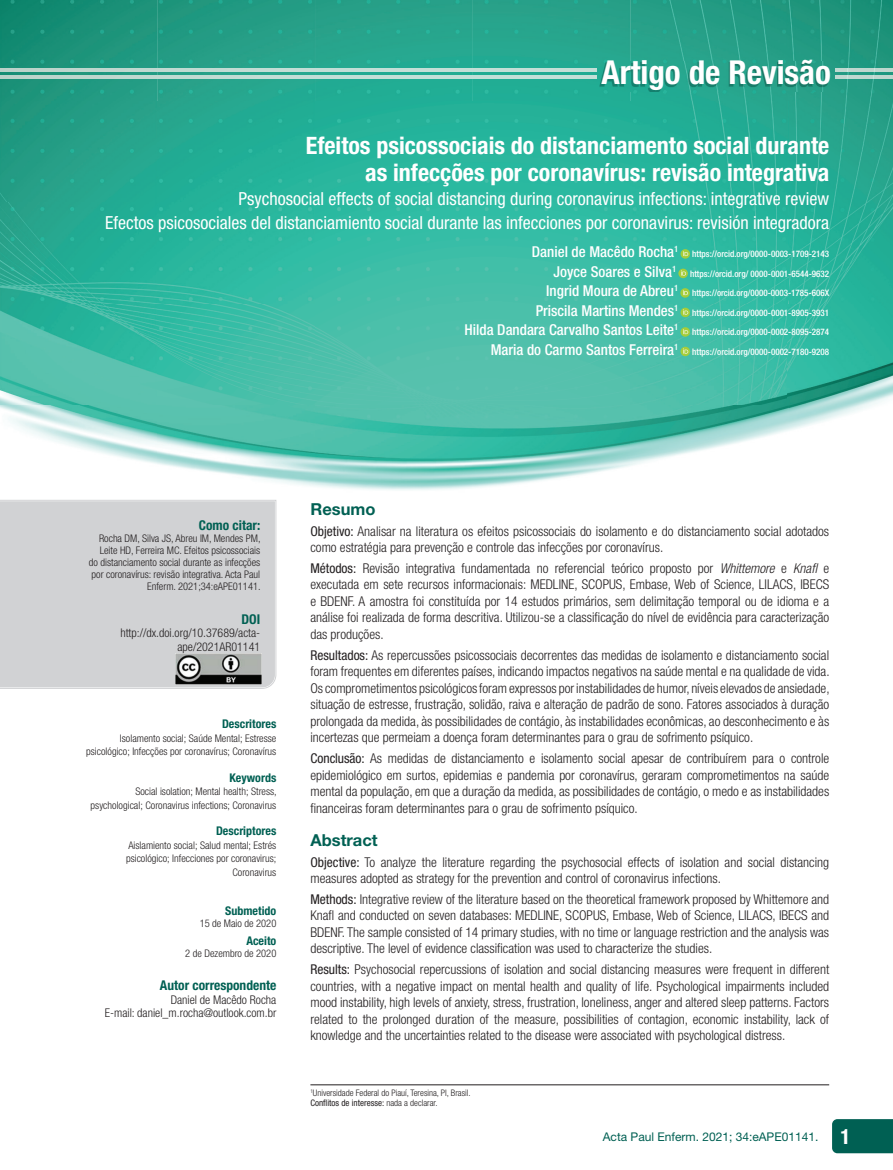
<style>
.page{position:relative;width:893px;height:1170px;background:#fff}
.page>*{position:absolute;margin:0;border:0;box-sizing:border-box;transform-origin:0 0}
.t1{font:700 condensed 33px "Helvetica Neue LT Std";color:#fff}
.t2{font:700 condensed 24px/27px "Helvetica Neue LT Std";color:#fff;text-align:right}
.t3{font:condensed 18px/24px "Helvetica Neue LT Std";color:#fff;text-align:right}
.t4{font:700 16.5px "Helvetica Neue LT Std";color:#006053}
.t5{font:500 condensed 15px "Helvetica Neue LT Std";color:#fff}
.t6{font:300 condensed 13.5px/16.5px "Helvetica Neue LT Std";color:#231f20;text-align:justify}
.t7{font:700 condensed 13.5px "Helvetica Neue LT Std";color:#006053}
.t8{font:300 condensed 12px/13.5px "Helvetica Neue LT Std";color:#231f20;text-align:right}
.t9{font:700 condensed 12px "Helvetica Neue LT Std";color:#006053}
.t10{font:12px "Helvetica Neue LT Std";color:#006053}
.t11{font:300 condensed 10.5px/13.5px "Helvetica Neue LT Std";color:#231f20;text-align:right}
.t12{font:500 condensed 9px "Helvetica Neue LT Std";color:#fff}
.t13{font:300 condensed 9px/10.5px "Helvetica Neue LT Std";color:#231f20}
.s1{font-weight:400}
.s2{font-style:italic}
.s3{font-weight:700;font-stretch:condensed;font-size:21px;color:#fff}
</style>
<div class="page">
<div style="left:832px;top:1119px;width:61px;height:34px;background:#006053"></div>
<img style="left:0;top:0;width:893px;height:490px">
<img style="left:835px;top:75px;width:58px;height:4px">
<img style="left:835px;top:68px;width:58px;height:4px">
<svg style="left:0;top:500px;width:277px;height:189px"></svg>
<div style="left:0;top:501px;width:275px;height:186px;background:#d1d2d4"></div>
<svg style="left:680px;top:249px;width:10px;height:10px"></svg>
<svg style="left:683px;top:251px;width:5px;height:5px"></svg>
<svg style="left:678px;top:269px;width:10px;height:9px"></svg>
<svg style="left:681px;top:270px;width:5px;height:5px"></svg>
<svg style="left:680px;top:288px;width:10px;height:10px"></svg>
<svg style="left:683px;top:290px;width:5px;height:5px"></svg>
<svg style="left:680px;top:308px;width:10px;height:9px"></svg>
<svg style="left:683px;top:309px;width:5px;height:5px"></svg>
<svg style="left:680px;top:327px;width:10px;height:10px"></svg>
<svg style="left:683px;top:329px;width:5px;height:5px"></svg>
<svg style="left:680px;top:347px;width:10px;height:9px"></svg>
<svg style="left:683px;top:348px;width:5px;height:5px"></svg>
<hr style="left:310px;top:1084px;width:519px;height:1px;background:#231f20">
<img style="left:175px;top:653px;width:86px;height:31px">
<img style="left:599px;top:62px;width:229px;height:30px">
<img style="left:0;top:75px;width:597px;height:4px">
<img style="left:0;top:68px;width:597px;height:4px">
<h1 class="t1" style="left:601px;top:52px;width:231px">Artigo de Revisão</h1>
<h2 class="t2" style="left:306px;top:132px;width:525px">Efeitos psicossociais do distanciamento social durante as infecções por coronavírus: revisão integrativa</h2>
<h3 class="t3" style="left:105px;top:187px;width:726px">Psychosocial effects of social distancing during coronavirus infections: integrative review<br>Efectos psicosociales del distanciamiento social durante las infecciones por coronavirus: revisión integradora</h3>
<p class="t5" style="left:532px;top:243px;width:148px">Daniel de Macêdo Rocha<sup>1</sup></p>
<p class="t12" style="left:692px;top:248px;width:138px">https://orcid.org/0000-0003-1709-2143</p>
<p class="t5" style="left:554px;top:262px;width:124px">Joyce Soares e Silva<sup>1</sup></p>
<p class="t12" style="left:690px;top:268px;width:141px">https://orcid.org/ 0000-0001-6544-9632</p>
<p class="t5" style="left:546px;top:282px;width:134px">Ingrid Moura de Abreu<sup>1</sup></p>
<p class="t12" style="left:692px;top:287px;width:139px">https://orcid.org/0000-0003-1785-606X</p>
<p class="t5" style="left:536px;top:301px;width:144px">Prisci la Martins Mendes<sup>1</sup></p>
<p class="t12" style="left:692px;top:307px;width:138px">https://orcid.org/0000-0001-8905-3931</p>
<p class="t5" style="left:465px;top:321px;width:215px">Hilda Dandara Carvalho Santos Leite<sup>1</sup></p>
<p class="t12" style="left:692px;top:326px;width:138px">https://orcid.org/0000-0002-8095-2874</p>
<p class="t5" style="left:491px;top:340px;width:189px">Maria do Carmo Santos Ferreira<sup>1</sup></p>
<p class="t12" style="left:692px;top:346px;width:138px">https://orcid.org/0000-0002-7180-9208</p>
<p class="t7" style="left:199px;top:517px;width:63px">Como citar:</p>
<p class="t11" style="left:89px;top:532px;width:173px;line-height:12px">Rocha DM, Silva JS, Abreu IM, Mendes PM, Leite HD, Ferreira MC. Efeitos psicossociais do distanciamento social durante as infecções por coronavírus: revisão integrativa. Acta Paul Enferm. 2021;34:eAPE01141.</p>
<p class="t7" style="left:241px;top:611px;width:20px">DOI</p>
<p class="t8" style="left:120px;top:626px;width:141px">http://dx.doi.org/10.37689/acta&shy;ape/2021AR01141</p>
<p class="t9" style="left:222px;top:716px;width:56px">Descritores</p>
<p class="t11" style="left:86px;top:731px;width:192px">Isolamento social; Saúde Mental; Estresse psicológico; Infecções por coronavírus; Coronavírus</p>
<p class="t9" style="left:230px;top:770px;width:48px">Keywords</p>
<p class="t11" style="left:91px;top:784px;width:188px">Social isolation; Mental health; Stress, psychological; Coronavirus infections; Coronavirus</p>
<p class="t9" style="left:216px;top:823px;width:62px">Descriptores</p>
<p class="t11" style="left:126px;top:838px;width:152px">Aislamiento social; Salud mental; Estrés psicológico; Infecciones por coronavirus;<br>Coronavirus</p>
<p class="t9" style="left:225px;top:903px;width:53px">Submetido</p>
<p class="t11" style="left:200px;top:916px;width:78px">15 de Maio de 2020</p>
<p class="t9" style="left:246px;top:933px;width:31px">Aceito</p>
<p class="t11" style="left:185px;top:946px;width:93px">2 de Dezembro de 2020</p>
<p class="t7" style="left:160px;top:977px;width:118px">Autor correspondente</p>
<p class="t8" style="left:105px;top:992px;width:173px">Daniel de Macêdo Rocha<br>E-mail: daniel_m.rocha@outlook.com.br</p>
<p class="t4" style="left:310px;top:498px;width:67px">Resumo</p>
<p class="t6" style="left:310px;top:522px;width:520px"><span class="s1">Objetivo:</span> Analisar na literatura os efeitos psicossociais do isolamento e do distanciamento social adotados como estratégia para prevenção e controle das infecções por coronavírus.</p>
<p class="t6" style="left:310px;top:559px;width:520px"><span class="s1">Métodos:</span> Revisão integrativa fundamentada no referencial teórico proposto por <span class="s2">Whittemore</span> e <span class="s2">Knafl</span> e executada em sete recursos informacionais: MEDLINE, SCOPUS, Embase, Web of Science, LILACS, IBECS e BDENF. A amostra foi constituída por 14 estudos primários, sem delimitação temporal ou de idioma e a análise foi realizada de forma descritiva. Utilizou-se a classificação do nível de evidência para caracterização das produções.</p>
<p class="t6" style="left:310px;top:646px;width:521px"><span class="s1">Resultados:</span> As repercussões psicossociais decorrentes das medidas de isolamento e distanciamento social foram frequentes em diferentes países, indicando impactos negativos na saúde mental e na qualidade de vida.<br>Os comprometimentos psicológicos foram expressos por instabilidades de humor, níveis elevados de ansiedade, situação de estresse, frustração, solidão, raiva e alteração de padrão de sono. Fatores associados à duração prolongada da medida, às possibilidades de contágio, às instabilidades econômicas, ao desconhecimento e às incertezas que permeiam a doença foram determinantes para o grau de sofrimento psíquico.</p>
<p class="t6" style="left:310px;top:749px;width:520px"><span class="s1">Conclusão:</span> As medidas de distanciamento e isolamento social apesar de contribuírem para o controle epidemiológico em surtos, epidemias e pandemia por coronavírus, geraram comprometimentos na saúde mental da população, em que a duração da medida, as possibilidades de contágio, o medo e as instabilidades financeiras foram determinantes para o grau de sofrimento psíquico.</p>
<p class="t4" style="left:310px;top:829px;width:69px">Abstract</p>
<p class="t6" style="left:310px;top:853px;width:520px"><span class="s1">Objective:</span> To analyze the literature regarding the psychosocial effects of isolation and social distancing measures adopted as strategy for the prevention and control of coronavirus infections.</p>
<p class="t6" style="left:310px;top:890px;width:520px"><span class="s1">Methods:</span> Integrative review of the literature based on the theoretical framework proposed by Whittemore and Knafl and conducted on seven databases: MEDLINE, SCOPUS, Embase, Web of Science, LILACS, IBECS and BDENF. The sample consisted of 14 primary studies, with no time or language restriction and the analysis was descriptive. The level of evidence classification was used to characterize the studies.</p>
<p class="t6" style="left:310px;top:960px;width:520px"><span class="s1">Results:</span> Psychosocial repercussions of isolation and social distancing measures were frequent in different countries, with a negative impact on mental health and quality of life. Psychological impairments included mood instability, high levels of anxiety, stress, frustration, loneliness, anger and altered sleep patterns. Factors related to the prolonged duration of the measure, possibilities of contagion, economic instability, lack of knowledge and the uncertainties related to the disease were associated with psychological distress.</p>
<p class="t13" style="left:310px;top:1086px;width:162px"><sup>1</sup>Universidade Federal do Piauí, Teresina, PI, Brasil.<br><span class="s1">Conflitos de interesse:</span> nada a declarar.</p>
<p class="t10" style="left:603px;top:1129px;width:249px">Acta Paul Enferm. 2021; 34:eAPE01141. <span class="s3">1</span></p>
</div>
